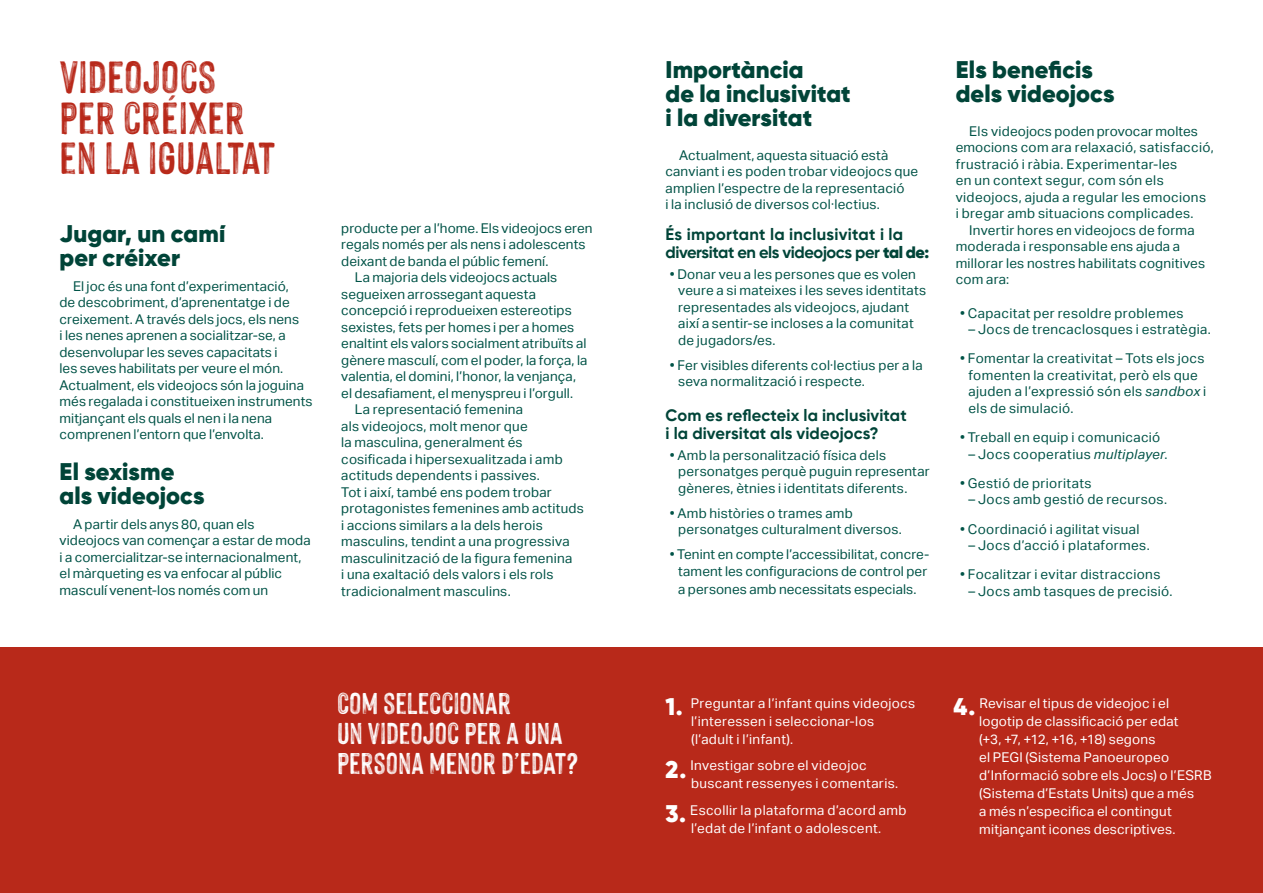
<style>
.page{position:relative;width:1263px;height:893px;background:#fff}
.page>*{position:absolute;margin:0;border:0;box-sizing:border-box;transform-origin:0 0}
.t1{font:49.5px/40.5px "Hackney Vector";color:#b8291a}
.t2{font:33px/30px "Hackney Vector";letter-spacing:-.005em;color:#fff}
.t3{font:900 24px/24px "Gilroy";letter-spacing:.005em;color:#004438}
.t4{font:700 16.5px/18px "Gilroy";letter-spacing:.005em;color:#004438}
.t5{font:13.5px/16.5px "Aktiv Grotesk Trial";letter-spacing:.015em;color:#005347}
.t6{font:13.5px/18px "Aktiv Grotesk Trial";letter-spacing:.025em;color:#fff}
.s1{font-weight:900}
.s2{font-style:italic}
.s3{font-family:"Gilroy";font-weight:900;font-size:24px}
</style>
<div class="page">
<div style="left:0;top:647px;width:1263px;height:246px;background:#b8291a"></div>
<h1 class="t1" style="left:60px;top:56px;width:217px">VIDEOJOCS<br>PER CRÉIXER<br>EN LA IGUALTAT</h1>
<h3 class="t3" style="left:60px;top:221px;width:167px">Jugar, un camí per créixer</h3>
<p class="t5" style="left:60px;top:278px;width:255px;text-indent:14px">El joc és una font d’experimentació,<br>de descobriment, d’aprenentatge i de creixement. A través dels jocs, els nens<br>i les nenes aprenen a socialitzar-se, a desenvolupar les seves capacitats i<br>les seves habilitats per veure el món.<br>Actualment, els videojocs són la joguina més regalada i constitueixen instruments mitjançant els quals el nen i la nena comprenen l’entorn que l’envolta.</p>
<h3 class="t3" style="left:60px;top:459px;width:147px">El sexisme als videojocs</h3>
<p class="t5" style="left:60px;top:516px;width:253px;text-indent:14px">A partir dels anys 80, quan els videojocs van començar a estar de moda i a comercialitzar-se internacionalment, el màrqueting es va enfocar al públic masculí venent-los només com un</p>
<p class="t5" style="left:341px;top:220px;width:253px">producte per a l’home. Els videojocs eren</p>
<p class="t5" style="left:341px;top:236px;width:246px">regals només per als nens i adolescents</p>
<p class="t5" style="left:341px;top:253px;width:209px">deixant de banda el públic femení.</p>
<p class="t5" style="left:355px;top:269px;width:204px">La majoria dels videojocs actuals</p>
<p class="t5" style="left:341px;top:286px;width:196px">segueixen arrossegant aquesta</p>
<p class="t5" style="left:341px;top:302px;width:232px">concepció i reprodueixen estereotips</p>
<p class="t5" style="left:341px;top:319px;width:235px">sexistes, fets per homes i per a homes</p>
<p class="t5" style="left:341px;top:335px;width:247px">enaltint els valors socialment atribuïts al</p>
<p class="t5" style="left:341px;top:352px;width:248px">gènere masculí, com el poder, la força, la</p>
<p class="t5" style="left:341px;top:368px;width:236px">valentia, el domini, l’honor, la venjança,</p>
<p class="t5" style="left:341px;top:385px;width:233px">el desafiament, el menyspreu i l’orgull.</p>
<p class="t5" style="left:355px;top:401px;width:170px">La representació femenina</p>
<p class="t5" style="left:341px;top:418px;width:188px">als videojocs, molt menor que</p>
<p class="t5" style="left:341px;top:434px;width:183px">la masculina, generalment és</p>
<p class="t5" style="left:341px;top:451px;width:223px">cosificada i hipersexualitzada i amb</p>
<p class="t5" style="left:341px;top:467px;width:200px">actituds dependents i passives.</p>
<p class="t5" style="left:341px;top:484px;width:212px">Tot i així, també ens podem trobar</p>
<p class="t5" style="left:341px;top:500px;width:244px">protagonistes femenines amb actituds</p>
<p class="t5" style="left:341px;top:517px;width:203px">i accions similars a la dels herois</p>
<p class="t5" style="left:341px;top:533px;width:230px">masculins, tendint a una progressiva</p>
<p class="t5" style="left:341px;top:550px;width:233px">masculinització de la figura femenina</p>
<p class="t5" style="left:341px;top:566px;width:214px">i una exaltació dels valors i els rols</p>
<p class="t5" style="left:341px;top:583px;width:171px">tradicionalment masculins.</p>
<h2 class="t2" style="left:337px;top:687px;width:243px">COM SELECCIONAR<br>UN VIDEOJOC PER A UNA<br>PERSONA MENOR D’EDAT?</h2>
<h3 class="t3" style="left:665px;top:58px;width:187px">Importància<br>de la inclusivitat i la diversitat</h3>
<p class="t5" style="left:665px;top:147px;width:254px;text-indent:14px">Actualment, aquesta situació està canviant i es poden trobar videojocs que amplien l’espectre de la representació<br>i la inclusió de diversos col·lectius.</p>
<p class="t4" style="left:665px;top:225px;width:265px">És important la inclusivitat i la diversitat en els videojocs per <span class="s1">tal de:</span></p>
<p class="t5" style="left:678px;top:266px;width:249px;text-indent:-9px">• Donar veu a les persones que es volen veure a si mateixes i les seves identitats representades als videojocs, ajudant així a sentir-se incloses a la comunitat de jugadors/es.</p>
<p class="t5" style="left:678px;top:357px;width:246px;text-indent:-9px">• Fer visibles diferents col·lectius per a la seva normalització i respecte.</p>
<p class="t4" style="left:665px;top:406px;width:243px">Com es reflecteix la inclusivitat i la diversitat als videojocs?</p>
<p class="t5" style="left:678px;top:447px;width:253px;text-indent:-9px">• Amb la personalització física dels personatges perquè puguin representar gèneres, ètnies i identitats diferents.</p>
<p class="t5" style="left:678px;top:505px;width:225px;text-indent:-9px">• Amb històries o trames amb personatges culturalment diversos.</p>
<p class="t5" style="left:670px;top:546px;width:261px;text-align:center">• Tenint en compte l’accessibilitat, concre&shy;tament les configuracions de control per</p>
<p class="t5" style="left:678px;top:581px;width:240px">a persones amb necessitats especials.</p>
<h3 class="t3" style="left:956px;top:58px;width:160px">Els beneficis dels videojocs</h3>
<p class="t5" style="left:956px;top:123px;width:259px;text-indent:14px">Els videojocs poden provocar moltes emocions com ara relaxació, satisfacció, frustració i ràbia. Experimentar-les<br>en un context segur, com són els videojocs, ajuda a regular les emocions<br>i bregar amb situacions complicades.</p>
<p class="t5" style="left:956px;top:222px;width:251px;text-indent:14px">Invertir hores en videojocs de forma moderada i responsable ens ajuda a millorar les nostres habilitats cognitives com ara:</p>
<p class="t5" style="left:960px;top:305px;width:225px">• Capacitat per resoldre problemes</p>
<p class="t5" style="left:968px;top:321px;width:244px">– Jocs de trencaclosques i estratègia.</p>
<p class="t5" style="left:968px;top:350px;width:239px;text-indent:-9px">• Fomentar la creativitat – Tots els jocs fomenten la creativitat, però els que ajuden a l’expressió són els <span class="s2">sandbox</span> i els de simulació.</p>
<p class="t5" style="left:960px;top:429px;width:202px">• Treball en equip i comunicació</p>
<p class="t5" style="left:968px;top:446px;width:200px">– Jocs cooperatius <span class="s2">multiplayer</span>.</p>
<p class="t5" style="left:960px;top:475px;width:133px">• Gestió de prioritats</p>
<p class="t5" style="left:968px;top:491px;width:200px">– Jocs amb gestió de recursos.</p>
<p class="t5" style="left:960px;top:521px;width:181px">• Coordinació i agilitat visual</p>
<p class="t5" style="left:968px;top:537px;width:183px">– Jocs d’acció i plataformes.</p>
<p class="t5" style="left:960px;top:566px;width:202px">• Focalitzar i evitar distraccions</p>
<p class="t5" style="left:968px;top:583px;width:206px">– Jocs amb tasques de precisió.</p>
<p class="t6" style="left:691px;top:694px;width:226px;text-indent:-26px"><span class="s3">1.</span> Preguntar a l’infant quins videojocs l’interessen i seleccionar-los (l’adult i l’infant).</p>
<p class="t6" style="left:691px;top:757px;width:209px;text-indent:-26px"><span class="s3">2.</span> Investigar sobre el videojoc buscant ressenyes i comentaris.</p>
<p class="t6" style="left:665px;top:801px;width:243px;text-align:center"><span class="s3">3.</span> Escollir la plataforma d’acord amb l’edat de l’infant o adolescent.</p>
<p class="t6" style="left:979px;top:694px;width:234px;text-indent:-26px"><span class="s3">4.</span> Revisar el tipus de videojoc i el logotip de classificació per edat<br>(+3, +7, +12, +16, +18) segons<br>el PEGI (Sistema Panoeuropeo d’Informació sobre els Jocs) o l’ESRB (Sistema d’Estats Units) que a més<br>a més n’especifica el contingut mitjançant icones descriptives.</p>
</div>
